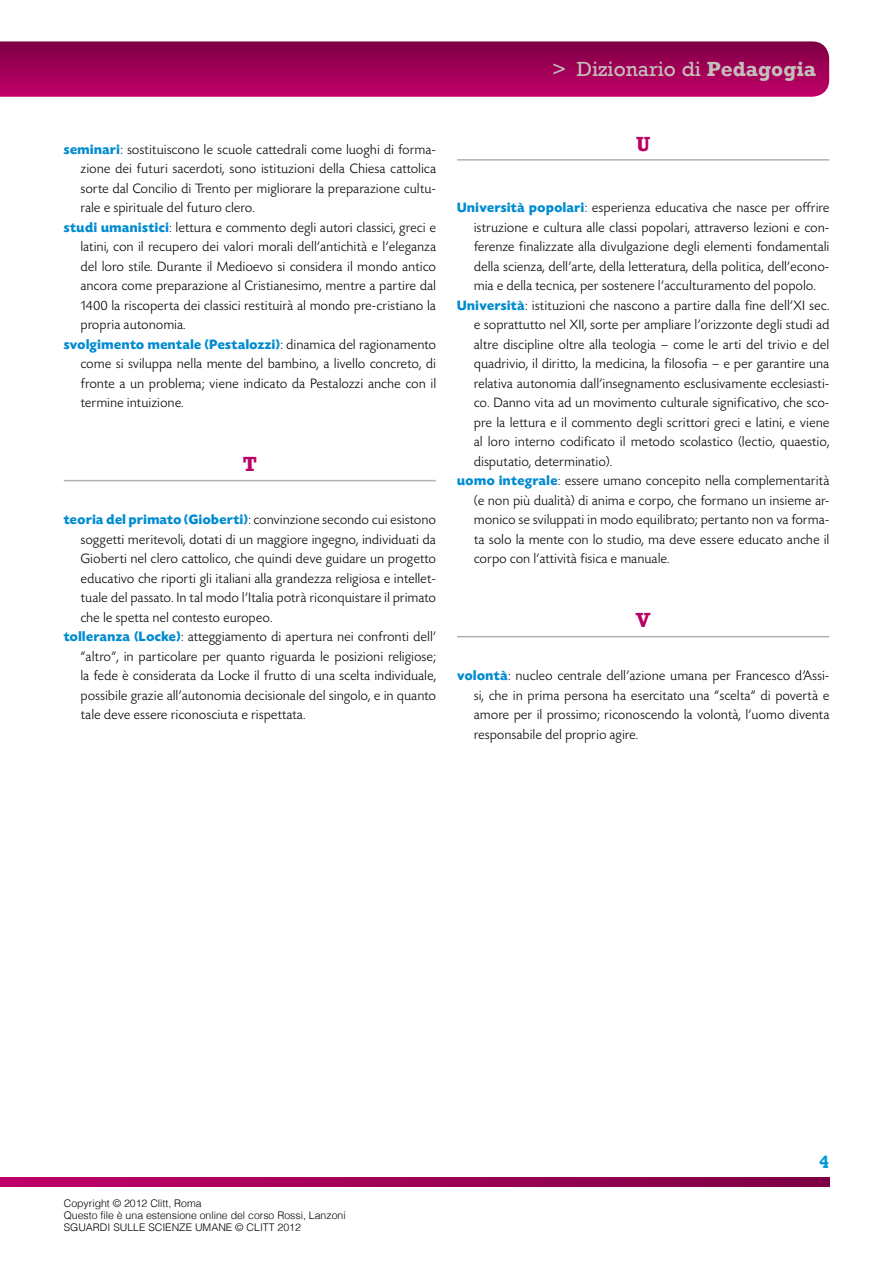
<style>
.page{position:relative;width:893px;height:1263px;background:#fff}
.page>*{position:absolute;margin:0;border:0;box-sizing:border-box;transform-origin:0 0}
.t1{font:21px "Rockwell";color:#c5beba}
.titolo_2{font:700 21px "Rockwell";color:#b90065}
.t2{font:700 18px "Rockwell";color:#009bd4}
.TESTO_BASE{font:300 14.25px/19.5px "Today SH";letter-spacing:.04em;color:#000;text-align:justify}
.t3{font:300 10.5px/12px "Helvetica";color:#000}
.s1{font-weight:700}
.s2{font-weight:700;color:#008bd0}
</style>
<div class="page">
<svg style="left:0;top:41px;width:829px;height:56px;background:#a00358"></svg>
<svg style="left:0;top:1178px;width:829px;height:8px;background:#9e0056"></svg>
<hr style="left:64px;top:480px;width:372px;height:1px;background:#b6aea9">
<hr style="left:457px;top:159px;width:372px;height:2px;background:#b6aea9">
<hr style="left:457px;top:636px;width:372px;height:1px;background:#b6aea9">
<h1 class="t1" style="left:552px;top:57px;width:265px">&gt; Dizionario di <span class="s1">Pedagogia</span></h1>
<p class="TESTO_BASE" style="left:81px;top:140px;width:357px;text-indent:-17px"><span class="s2">seminari</span>: sostituiscono le scuole cattedrali come luoghi di forma&shy;zione dei futuri sacerdoti, sono istituzioni della Chiesa cattolica sorte dal Concilio di Trento per migliorare la preparazione cultu&shy;rale e spirituale del futuro clero.</p>
<p class="TESTO_BASE" style="left:81px;top:218px;width:357px;text-indent:-17px"><span class="s2">studi umanistici</span>: lettura e commento degli autori classici, greci e latini, con il recupero dei valori morali dell’antichità e l’eleganza del loro stile. Durante il Medioevo si considera il mondo antico ancora come preparazione al Cristianesimo, mentre a partire dal 1400 la riscoperta dei classici restituirà al mondo pre-cristiano la propria autonomia.</p>
<p class="TESTO_BASE" style="left:81px;top:335px;width:357px;text-indent:-17px"><span class="s2">svolgimento mentale (Pestalozzi)</span>: dinamica del ragionamento come si sviluppa nella mente del bambino, a livello concreto, di fronte a un problema; viene indicato da Pestalozzi anche con il termine intuizione.</p>
<p class="titolo_2" style="left:243px;top:452px;width:16px">T</p>
<p class="TESTO_BASE" style="left:81px;top:510px;width:357px;text-indent:-17px"><span class="s2">teoria del primato (Gioberti)</span>: convinzione secondo cui esistono soggetti meritevoli, dotati di un maggiore ingegno, individuati da Gioberti nel clero cattolico, che quindi deve guidare un progetto educativo che riporti gli italiani alla grandezza religiosa e intellet&shy;tuale del passato. In tal modo l’Italia potrà riconquistare il primato che le spetta nel contesto europeo.</p>
<p class="TESTO_BASE" style="left:81px;top:627px;width:357px;text-indent:-17px"><span class="s2">tolleranza (Locke)</span>: atteggiamento di apertura nei confronti dell’ “altro”, in particolare per quanto riguarda le posizioni religiose; la fede è considerata da Locke il frutto di una scelta individuale, possibile grazie all’autonomia decisionale del singolo, e in quanto tale deve essere riconosciuta e rispettata.</p>
<p class="titolo_2" style="left:636px;top:131px;width:16px">U</p>
<p class="TESTO_BASE" style="left:474px;top:198px;width:357px;text-indent:-17px"><span class="s2">Università popolari</span>: esperienza educativa che nasce per offrire istruzione e cultura alle classi popolari, attraverso lezioni e con&shy;ferenze finalizzate alla divulgazione degli elementi fondamentali della scienza, dell’arte, della letteratura, della politica, dell’econo&shy;mia e della tecnica, per sostenere l’acculturamento del popolo.</p>
<p class="TESTO_BASE" style="left:474px;top:296px;width:357px;text-indent:-17px"><span class="s2">Università</span>: istituzioni che nascono a partire dalla fine dell’XI sec. e soprattutto nel XII, sorte per ampliare l’orizzonte degli studi ad altre discipline oltre alla teologia — come le arti del trivio e del quadrivio, il diritto, la medicina, la filosofia — e per garantire una relativa autonomia dall’insegnamento esclusivamente ecclesiasti&shy;co. Danno vita ad un movimento culturale significativo, che sco&shy;pre la lettura e il commento degli scrittori greci e latini, e viene al loro interno codificato il metodo scolastico (lectio, quaestio, disputatio, determinatio).</p>
<p class="TESTO_BASE" style="left:474px;top:471px;width:357px;text-indent:-17px"><span class="s2">uomo integrale</span>: essere umano concepito nella complementarità (e non più dualità) di anima e corpo, che formano un insieme ar&shy;monico se sviluppati in modo equilibrato; pertanto non va forma&shy;ta solo la mente con lo studio, ma deve essere educato anche il corpo con l’attività fisica e manuale.</p>
<p class="titolo_2" style="left:636px;top:608px;width:16px">V</p>
<p class="TESTO_BASE" style="left:474px;top:666px;width:357px;text-indent:-17px"><span class="s2">volontà</span>: nucleo centrale dell’azione umana per Francesco d’Assi&shy;si, che in prima persona ha esercitato una “scelta” di povertà e amore per il prossimo; riconoscendo la volontà, l’uomo diventa responsabile del proprio agire.</p>
<p class="t3" style="left:64px;top:1197px;width:283px">Copyright © 2012 Clitt, Roma<br>Questo file è una estensione online del corso Rossi, Lanzoni<br>SGUARDI SULLE SCIENZE UMANE © CLITT 2012</p>
<p class="t2" style="left:819px;top:1151px;width:11px">4</p>
</div>
